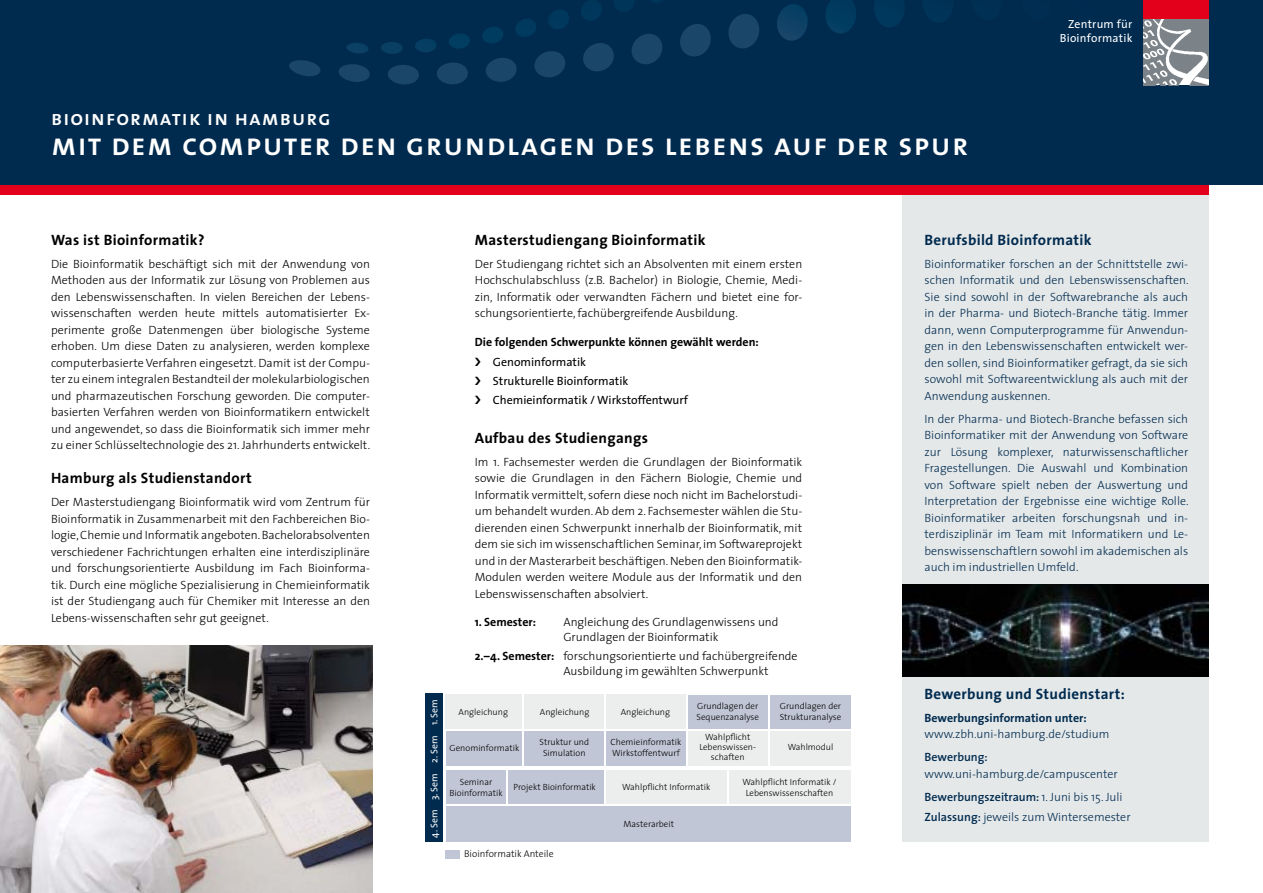
<style>
.page{position:relative;width:1263px;height:893px;background:#fff}
.page>*{position:absolute;margin:0;border:0;box-sizing:border-box;transform-origin:0 0}
.t1{font:31.5px "The Sans Semi Bold Caps";letter-spacing:.04em;color:#fff}
.t2{font:21px "The Sans Semi Bold Caps";letter-spacing:.05em;color:#fff}
.t3{font:700 15px "The Sans";letter-spacing:.02em;color:#000}
.t4{font:700 15px "The Sans";letter-spacing:.02em;color:#002b4f}
.t5{font:300 12px/16.5px "The Sans";color:#000;text-align:justify}
.t6{font:300 12px/16.5px "The Sans";color:#002b4f;text-align:justify}
.t7{font:12px/19.2px "The Sans";color:#000}
.t8{font:700 12px "The Sans";color:#000}
.t9{font:700 12px "The Sans";color:#002b4f}
.t10{font:600 12px "The Sans";color:#002b4f}
.t11{font:11.7px/14.1px "The Sans";letter-spacing:.02em;color:#fff;text-align:right}
.t12{font:9.75px "The Sans";color:#fff}
.t13{font:300 9.75px "The Sans";color:#000}
.t14{font:300 9px/10.8px "The Sans";color:#000;text-align:center}
.s1{font-weight:700}
.s2{font-weight:600}
</style>
<div class="page">
<div style="left:903px;top:176px;width:306px;height:666px;background:#e5e8e9"></div>
<div style="left:0;top:183px;width:1209px;height:11px;background:#e2001a"></div>
<div style="left:0;top:0;width:1263px;height:184px;background:#002b4f"></div>
<div style="left:446px;top:694px;width:404px;height:72px;background:#c0c6d5"></div>
<div style="left:446px;top:767px;width:404px;height:75px;background:#c0c6d5"></div>
<div style="left:425px;top:694px;width:18px;height:148px;background:#002b4f"></div>
<div style="left:445px;top:694px;width:242px;height:35px;background:#eceded"></div>
<div style="left:687px;top:729px;width:163px;height:40px;background:#eceded"></div>
<div style="left:605px;top:767px;width:245px;height:38px;background:#eceded"></div>
<hr style="left:444px;top:729px;width:411px;height:1px;background:#fff">
<hr style="left:522px;top:689px;width:2px;height:76px;background:#fff">
<hr style="left:604px;top:694px;width:2px;height:112px;background:#fff">
<hr style="left:686px;top:695px;width:2px;height:72px;background:#fff">
<hr style="left:768px;top:690px;width:2px;height:78px;background:#fff">
<hr style="left:445px;top:766px;width:414px;height:3px;background:#fff">
<hr style="left:444px;top:805px;width:410px;height:1px;background:#fff">
<hr style="left:727px;top:767px;width:2px;height:38px;background:#fff">
<hr style="left:507px;top:766px;width:1px;height:39px;background:#fff">
<div style="left:446px;top:850px;width:14px;height:8px;background:#c0c6d5"></div>
<img style="left:0;top:645px;width:373px;height:248px">
<img style="left:903px;top:585px;width:306px;height:91px">
<svg style="left:289px;top:60px;width:32px;height:16px"></svg>
<svg style="left:338px;top:64px;width:32px;height:18px"></svg>
<svg style="left:388px;top:65px;width:31px;height:20px"></svg>
<svg style="left:437px;top:63px;width:31px;height:21px"></svg>
<svg style="left:486px;top:58px;width:31px;height:24px"></svg>
<svg style="left:583px;top:43px;width:31px;height:28px"></svg>
<svg style="left:534px;top:51px;width:31px;height:26px"></svg>
<svg style="left:632px;top:34px;width:30px;height:30px"></svg>
<svg style="left:680px;top:24px;width:31px;height:32px"></svg>
<svg style="left:728px;top:14px;width:31px;height:34px"></svg>
<svg style="left:777px;top:4px;width:31px;height:37px"></svg>
<svg style="left:826px;top:0;width:30px;height:33px"></svg>
<svg style="left:874px;top:0;width:30px;height:27px"></svg>
<svg style="left:347px;top:43px;width:21px;height:10px"></svg>
<svg style="left:381px;top:42px;width:22px;height:12px"></svg>
<svg style="left:415px;top:39px;width:21px;height:13px"></svg>
<svg style="left:449px;top:34px;width:21px;height:15px"></svg>
<svg style="left:482px;top:27px;width:21px;height:16px"></svg>
<svg style="left:548px;top:10px;width:21px;height:19px"></svg>
<svg style="left:515px;top:19px;width:21px;height:18px"></svg>
<svg style="left:581px;top:0;width:21px;height:21px"></svg>
<svg style="left:614px;top:0;width:18px;height:12px"></svg>
<div style="left:1143px;top:0;width:66px;height:19px;background:#e2001a"></div>
<img style="left:1143px;top:19px;width:66px;height:66px">
<h2 class="t2" style="left:51px;top:100px;width:281px">bioinformatik in hamburg</h2>
<h1 class="t1" style="left:51px;top:118px;width:919px">mit dem computer den grundlagen des lebens auf der spur</h1>
<p class="t11" style="left:1060px;top:17px;width:74px">Zentrum für<br>Bioinformatik</p>
<p class="t3" style="left:51px;top:227px;width:155px">Was ist Bioinformatik?</p>
<p class="t5" style="left:51px;top:255px;width:321px">Die Bioinformatik beschäftigt sich mit der Anwendung von Methoden aus der Informatik zur Lösung von Problemen aus den Lebenswissenschaften. In vielen Bereichen der Lebens&shy;wissenschaften werden heute mittels automatisierter Ex&shy;perimente große Datenmengen über biologische Systeme erhoben. Um diese Daten zu analysieren, werden komplexe computerbasierte Verfahren eingesetzt. Damit ist der Compu&shy;ter zu einem integralen Bestandteil der molekularbiologischen und pharmazeutischen Forschung geworden. Die computer&shy;basierten Verfahren werden von Bioinformatikern entwickelt und angewendet, so dass die Bioinformatik sich immer mehr zu einer Schlüsseltechnologie des 21. Jahrhunderts entwickelt.</p>
<p class="t3" style="left:51px;top:466px;width:202px">Hamburg als Studienstandort</p>
<p class="t5" style="left:51px;top:494px;width:320px">Der Masterstudiengang Bioinformatik wird vom Zentrum für Bioinformatik in Zusammenarbeit mit den Fachbereichen Bio&shy;logie, Chemie und Informatik angeboten. Bachelorabsolventen verschiedener Fachrichtungen erhalten eine interdisziplinäre und forschungsorientierte Ausbildung im Fach Bioinforma&shy;tik. Durch eine mögliche Spezialisierung in Chemieinformatik ist der Studiengang auch für Chemiker mit Interesse an den Lebens-wissenschaften sehr gut geeignet.</p>
<p class="t12" style="left:426px;top:725px;width:27px;rotate:-90deg">1. Sem</p>
<p class="t12" style="left:426px;top:763px;width:29px;rotate:-90deg">2. Sem</p>
<p class="t12" style="left:426px;top:800px;width:28px;rotate:-90deg">3. Sem</p>
<p class="t12" style="left:426px;top:837px;width:30px;rotate:-90deg">4. Sem</p>
<p class="t3" style="left:475px;top:227px;width:232px">Masterstudiengang Bioinformatik</p>
<p class="t5" style="left:475px;top:255px;width:329px">Der Studiengang richtet sich an Absolventen mit einem ersten Hochschulabschluss (z.B. Bachelor) in Biologie, Chemie, Medi&shy;zin, Informatik oder verwandten Fächern und bietet eine for&shy;schungsorientierte, fachübergreifende Ausbildung.</p>
<p class="t8" style="left:475px;top:332px;width:286px">Die folgenden Schwerpunkte können gewählt werden:</p>
<p class="t7" style="left:493px;top:352px;width:197px">Genominformatik<br>Strukturelle Bioinformatik<br>Chemieinformatik / Wirkstoffentwurf</p>
<p class="t3" style="left:475px;top:425px;width:175px">Aufbau des Studiengangs</p>
<p class="t5" style="left:475px;top:453px;width:329px">Im 1. Fachsemester werden die Grundlagen der Bioinformatik sowie die Grundlagen in den Fächern Biologie, Chemie und Informatik vermittelt, sofern diese noch nicht im Bachelorstudi&shy;um behandelt wurden. Ab dem 2. Fachsemester wählen die Stu&shy;dierenden einen Schwerpunkt innerhalb der Bioinformatik, mit dem sie sich im wissenschaftlichen Seminar, im Softwareprojekt und in der Masterarbeit beschäftigen. Neben den Bioinformatik-Modulen werden weitere Module aus der Informatik und den Lebenswissenschaften absolviert.</p>
<p class="t8" style="left:475px;top:611px;width:63px">1. Semester:</p>
<p class="t5" style="left:563px;top:614px;width:217px;line-height:15px">Angleichung des Grundlagenwissens und<br>Grundlagen der Bioinformatik</p>
<p class="t5" style="left:563px;top:648px;width:236px;line-height:15px;text-indent:-88px"><span class="s1">2.–4. Semester:</span> forschungsorientierte und fachübergreifende<br>Ausbildung im gewählten Schwerpunkt</p>
<p class="t14" style="left:459px;top:706px;width:51px">Angleichung</p>
<p class="t14" style="left:540px;top:706px;width:51px">Angleichung</p>
<p class="t14" style="left:621px;top:706px;width:51px">Angleichung</p>
<p class="t14" style="left:697px;top:700px;width:64px;text-align:left">Grundlagen der<br>Sequenzanalyse</p>
<p class="t14" style="left:780px;top:700px;width:63px;text-align:left">Grundlagen der<br>Strukturanalyse</p>
<p class="t14" style="left:610px;top:737px;width:72px;text-align:left">Chemieinformatik<br>Wirkstoffentwurf</p>
<p class="t14" style="left:699px;top:732px;width:58px;line-height:9.8px">Wahlpflicht<br>Lebenswissen&shy;schaften</p>
<p class="t14" style="left:788px;top:741px;width:47px">Wahlmodul</p>
<p class="t14" style="left:450px;top:742px;width:71px">Genominformatik</p>
<p class="t14" style="left:539px;top:737px;width:51px">Struktur und<br>Simulation</p>
<p class="t14" style="left:514px;top:781px;width:84px">Projekt Bioinformatik</p>
<p class="t14" style="left:742px;top:776px;width:95px">Wahlpflicht Informatik /<br>Lebenswissenschaften</p>
<p class="t14" style="left:450px;top:776px;width:55px">Seminar<br>Bioinformatik</p>
<p class="t14" style="left:622px;top:781px;width:90px">Wahlpflicht Informatik</p>
<p class="t14" style="left:623px;top:818px;width:52px">Masterarbeit</p>
<p class="t13" style="left:464px;top:845px;width:91px">Bioinformatik Anteile</p>
<p class="t4" style="left:924px;top:227px;width:168px">Berufsbild Bioinformatik</p>
<p class="t6" style="left:924px;top:255px;width:266px">Bioinformatiker forschen an der Schnittstelle zwi&shy;schen Informatik und den Lebenswissenschaften.<br>Sie sind sowohl in der Softwarebranche als auch in der Pharma- und Biotech-Branche tätig. Immer dann, wenn Computerprogramme für Anwendun&shy;gen in den Lebenswissenschaften entwickelt wer&shy;den sollen, sind Bioinformatiker gefragt, da sie sich sowohl mit Softwareentwicklung als auch mit der Anwendung auskennen.</p>
<p class="t6" style="left:924px;top:410px;width:266px">In der Pharma- und Biotech-Branche befassen sich Bioinformatiker mit der Anwendung von Software zur Lösung komplexer, naturwissenschaftlicher Fragestellungen. Die Auswahl und Kombination von Software spielt neben der Auswertung und Interpretation der Ergebnisse eine wichtige Rolle.<br>Bioinformatiker arbeiten forschungsnah und in&shy;terdisziplinär im Team mit Informatikern und Le&shy;benswissenschaftlern sowohl im akademischen als auch im industriellen Umfeld.</p>
<p class="t4" style="left:924px;top:681px;width:202px">Bewerbung und Studienstart:</p>
<p class="t9" style="left:924px;top:708px;width:164px">Bewerbungsinformation unter:</p>
<p class="t6" style="left:924px;top:726px;width:186px">www.zbh.uni-hamburg.de/studium</p>
<p class="t10" style="left:924px;top:747px;width:65px">Bewerbung:</p>
<p class="t6" style="left:924px;top:762px;width:200px;line-height:22.8px">www.uni-hamburg.de/campuscenter<br><span class="s2">Bewerbungszeitraum:</span> 1. Juni bis 15. Juli</p>
<p class="t6" style="left:924px;top:809px;width:208px"><span class="s2">Zulassung:</span> jeweils zum Wintersemester</p>
</div>
